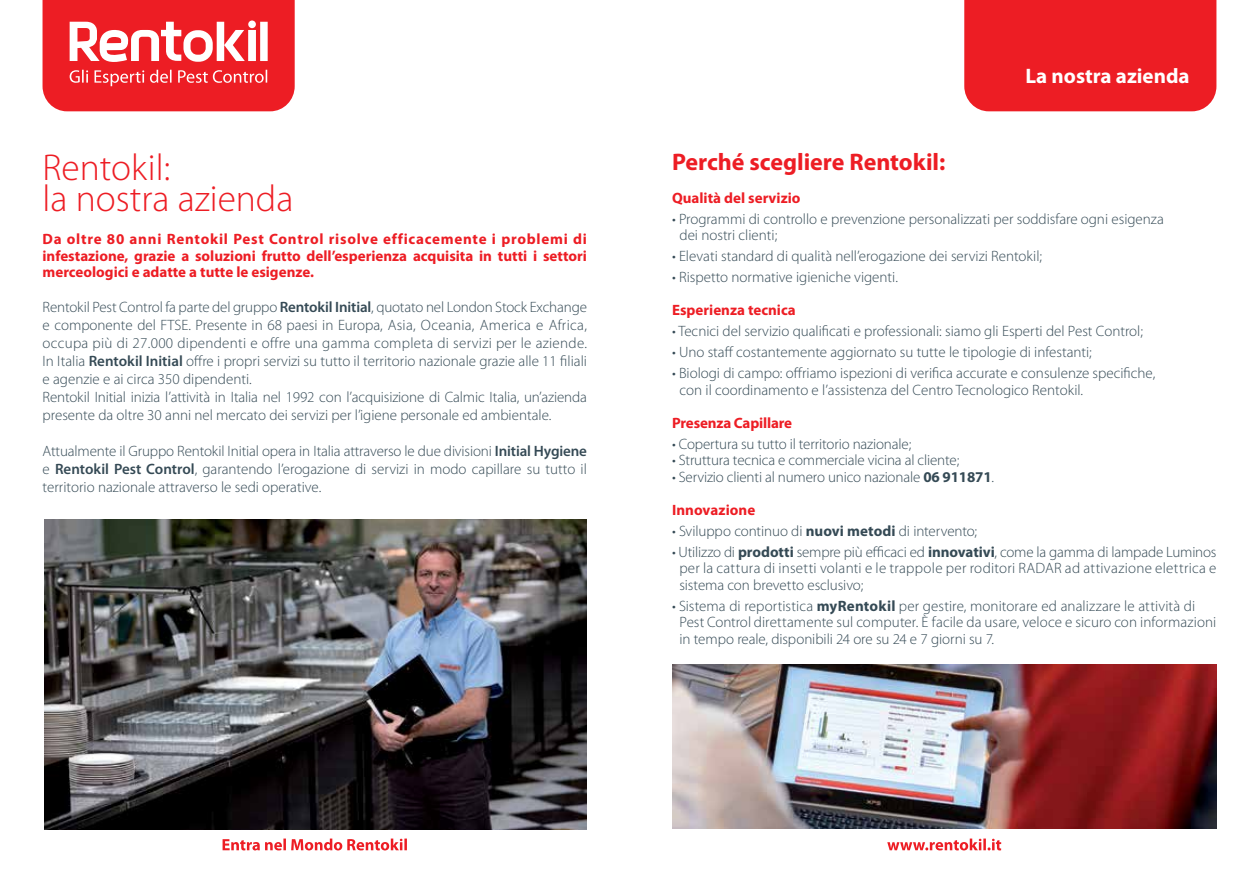
<style>
.page{position:relative;width:1259px;height:893px;background:#fff}
.page>*{position:absolute;margin:0;border:0;box-sizing:border-box;transform-origin:0 0}
.t1{font:300 37.5px/31.5px "Myriad Pro";color:#ed1d24}
.t2{font:700 24px "Myriad Pro";color:#ed1d24}
.t3{font:700 21px "Myriad Pro";color:#fff}
.t4{font:300 15px/18px "Myriad Pro";color:#354a55}
.t5{font:700 15px/16.5px "Myriad Pro";color:#ed1d24;text-align:justify}
.s1{font-weight:600}
.s2{font-weight:700}
</style>
<div class="page">
<svg style="left:222px;top:838px;width:185px;height:12px"></svg>
<svg style="left:43px;top:0;width:252px;height:111px;background:#f04349"></svg>
<img style="left:44px;top:519px;width:543px;height:310px">
<svg style="left:887px;top:838px;width:114px;height:12px"></svg>
<div style="left:964px;top:0;width:252px;height:111px;background:#ed1d24"></div>
<img style="left:672px;top:664px;width:544px;height:164px">
<h1 class="t1" style="left:43px;top:151px;width:252px">Rentokil:<br>la nostra azienda</h1>
<p class="t5" style="left:43px;top:230px;width:546px">Da oltre 80 anni Rentokil Pest Control risolve efficacemente i problemi di infestazione, grazie a soluzioni frutto dell’esperienza acquisita in tutti i settori merceologici e adatte a tutte le esigenze.</p>
<p class="t4" style="left:43px;top:297px;width:546px">Rentokil Pest Control fa parte del gruppo <span class="s1">Rentokil Initial</span>, quotato nel London Stock Exchange e componente del FTSE. Presente in 68 paesi in Europa, Asia, Oceania, America e Africa, occupa più di 27.000 dipendenti e offre una gamma completa di servizi per le aziende.<br>In Italia <span class="s1">Rentokil Initial</span> offre i propri servizi su tutto il territorio nazionale grazie alle 11 filiali e agenzie e ai circa 350 dipendenti.<br>Rentokil Initial inizia l’attività in Italia nel 1992 con l’acquisizione di Calmic Italia, un’azienda presente da oltre 30 anni nel mercato dei servizi per l’igiene personale ed ambientale.</p>
<p class="t4" style="left:43px;top:441px;width:546px;text-align:justify">Attualmente il Gruppo Rentokil Initial opera in Italia attraverso le due divisioni <span class="s1">Initial Hygiene </span>e <span class="s1">Rentokil Pest Control</span>, garantendo l’erogazione di servizi in modo capillare su tutto il territorio nazionale attraverso le sedi operative.</p>
<h3 class="t3" style="left:1025px;top:62px;width:166px">La nostra azienda</h3>
<h2 class="t2" style="left:672px;top:146px;width:275px">Perché scegliere Rentokil:</h2>
<p class="t5" style="left:672px;top:189px;width:130px">Qualità del servizio</p>
<p class="t4" style="left:679px;top:210px;width:486px;line-height:16.5px;text-indent:-8px">• Programmi di controllo e prevenzione personalizzati per soddisfare ogni esigenza dei nostri clienti;</p>
<p class="t4" style="left:672px;top:247px;width:372px">• Elevati standard di qualità nell’erogazione dei servizi Rentokil;</p>
<p class="t4" style="left:672px;top:268px;width:227px">• Rispetto normative igieniche vigenti.</p>
<p class="t5" style="left:672px;top:301px;width:125px">Esperienza tecnica</p>
<p class="t4" style="left:672px;top:322px;width:472px">• Tecnici del servizio qualificati e professionali: siamo gli Esperti del Pest Control;</p>
<p class="t4" style="left:672px;top:343px;width:421px">• Uno staff costantemente aggiornato su tutte le tipologie di infestanti;</p>
<p class="t4" style="left:679px;top:365px;width:477px;line-height:16.5px;text-indent:-8px">• Biologi di campo: offriamo ispezioni di verifica accurate e consulenze specifiche, con il coordinamento e l’assistenza del Centro Tecnologico Rentokil.</p>
<p class="t5" style="left:672px;top:414px;width:122px">Presenza Capillare</p>
<p class="t4" style="left:672px;top:435px;width:241px">• Copertura su tutto il territorio nazionale;</p>
<p class="t4" style="left:672px;top:451px;width:289px">• Struttura tecnica e commerciale vicina al cliente;</p>
<p class="t4" style="left:672px;top:468px;width:324px">• Servizio clienti al numero unico nazionale <span class="s2">06 911871</span>.</p>
<p class="t5" style="left:672px;top:501px;width:85px">Innovazione</p>
<p class="t4" style="left:672px;top:522px;width:306px">• Sviluppo continuo di <span class="s2">nuovi metodi</span> di intervento;</p>
<p class="t4" style="left:679px;top:543px;width:538px;line-height:16.5px;text-align:justify;text-indent:-8px">• Utilizzo di <span class="s2">prodotti</span> sempre più efficaci ed <span class="s2">innovativi</span>, come la gamma di lampade Luminos per la cattura di insetti volanti e le trappole per roditori RADAR ad attivazione elettrica e sistema con brevetto esclusivo;</p>
<p class="t4" style="left:679px;top:597px;width:538px;line-height:16.5px;text-indent:-8px">• Sistema di reportistica <span class="s2">myRentokil</span> per gestire, monitorare ed analizzare le attività di<br>Pest Control direttamente sul computer. è facile da usare, veloce e sicuro con informazioni in tempo reale, disponibili 24 ore su 24 e 7 giorni su 7.</p>
</div>
